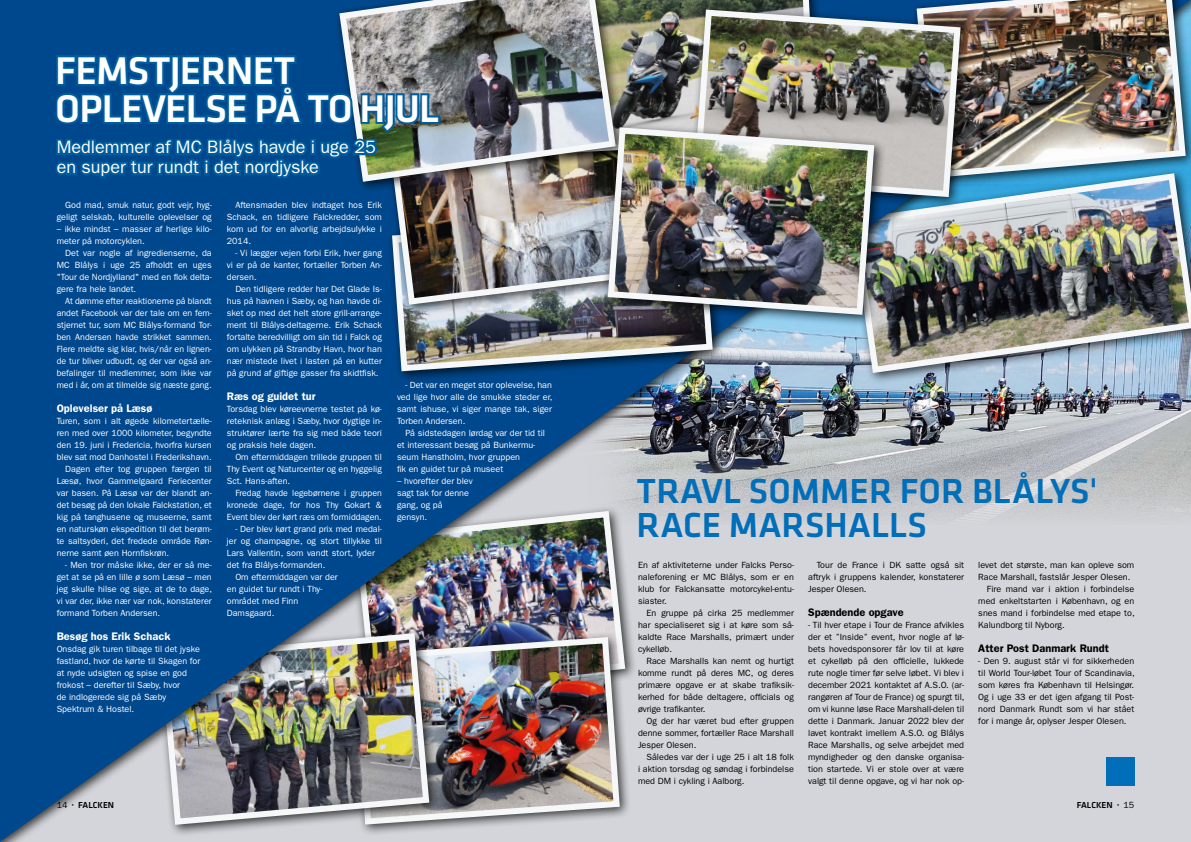
<style>
.page{position:relative;width:1191px;height:842px;background:#fff}
.page>*{position:absolute;margin:0;border:0;box-sizing:border-box;transform-origin:0 0}
.t1{font:500 40px/38px "Klavika";letter-spacing:-.02em;color:#fff}
.t2{font:500 36px/34px "Klavika";color:#006eb9}
.t3{font:18px/20px "ITC Franklin Gothic Std";color:#fff}
.t4{font:600 11px "ITC Franklin Gothic Std";color:#fff}
.t5{font:600 11px "ITC Franklin Gothic Std";color:#000}
.t6{font:9px/12px "ITC Franklin Gothic Std";color:#fff;text-align:justify}
.t7{font:9px/12px "ITC Franklin Gothic Std";color:#000;text-align:justify}
.t8{font:500 9px "Klavika";color:#000}
.s1{font-family:"ITC Franklin Gothic Std";font-weight:400}
</style>
<div class="page">
<img style="left:0;top:0;width:1190px;height:842px">
<div style="left:1106px;top:757px;width:28px;height:28px;background:#006eb9"></div>
<div style="left:910px;top:0;width:281px;height:190px;background:#000;opacity:.75"></div>
<img style="left:913px;top:0;width:276px;height:181px">
<div style="left:386px;top:207px;width:338px;height:176px;background:#000;opacity:.75"></div>
<img style="left:389px;top:317px;width:327px;height:57px">
<div style="left:382px;top:99px;width:292px;height:218px;background:#000;opacity:.75"></div>
<img style="left:385px;top:194px;width:216px;height:114px">
<img style="left:627px;top:0;width:192px;height:121px">
<div style="left:687px;top:3px;width:285px;height:206px;background:#000;opacity:.75"></div>
<img style="left:691px;top:6px;width:272px;height:194px">
<div style="left:333px;top:0;width:294px;height:194px;background:#000;opacity:.75"></div>
<img style="left:336px;top:0;width:283px;height:185px">
<div style="left:601px;top:121px;width:285px;height:206px;background:#000;opacity:.75"></div>
<img style="left:604px;top:124px;width:273px;height:194px">
<svg style="left:53px;top:45px;width:389px;height:145px;background:#195d91"></svg>
<h1 class="t1" style="left:55px;top:52px;width:381px">FEMSTJERNET<br>OPLEVELSE PÅ TO HJUL</h1>
<h3 class="t3" style="left:57px;top:137px;width:321px">Medlemmer af MC Blålys havde i uge 25 en super tur rundt i det nordjyske</h3>
<p class="t6" style="left:57px;top:199px;width:156px;text-align:right">God mad, smuk natur, godt vejr, hyg&shy;geligt selskab, kulturelle oplevelser og</p>
<p class="t6" style="left:57px;top:223px;width:156px">– ikke mindst – masser af herlige kilo&shy;meter på motorcyklen.</p>
<p class="t6" style="left:57px;top:247px;width:157px;text-indent:9px">Det var nogle af ingredienserne, da MC Blålys i uge 25 afholdt en uges "Tour de Nordjylland" med en flok delta&shy;gere fra hele landet.</p>
<p class="t6" style="left:57px;top:295px;width:157px;text-indent:9px">At dømme efter reaktionerne på blandt andet Facebook var der tale om en fem&shy;stjernet tur, som MC Blålys-formand Tor&shy;ben Andersen havde strikket sammen.<br>Flere meldte sig klar, hvis/når en lignen&shy;de tur bliver udbudt, og der var også an&shy;befalinger til medlemmer, som ikke var med i år, om at tilmelde sig næste gang.</p>
<p class="t4" style="left:57px;top:402px;width:97px">Oplevelser på Læsø</p>
<p class="t6" style="left:57px;top:415px;width:156px">Turen, som i alt øgede kilometertælle-</p>
<p class="t6" style="left:57px;top:427px;width:156px">ren med over 1000 kilometer, begyndte</p>
<p class="t6" style="left:57px;top:439px;width:157px">den 19. juni i Fredericia, hvorfra kursen</p>
<p class="t6" style="left:57px;top:451px;width:156px">blev sat mod Danhostel i Frederikshavn.</p>
<p class="t6" style="left:65px;top:463px;width:148px">Dagen efter tog gruppen færgen til</p>
<p class="t6" style="left:57px;top:475px;width:157px">Læsø, hvor Gammelgaard Feriecenter</p>
<p class="t6" style="left:57px;top:487px;width:157px">var basen. På Læsø var der blandt an-</p>
<p class="t6" style="left:57px;top:499px;width:157px">det besøg på den lokale Falckstation, et</p>
<p class="t6" style="left:57px;top:511px;width:156px">kig på tanghusene og museerne, samt</p>
<p class="t6" style="left:57px;top:523px;width:156px">en naturskøn ekspedition til det berøm-</p>
<p class="t6" style="left:57px;top:535px;width:156px">te saltsyderi, det fredede område Røn-</p>
<p class="t6" style="left:57px;top:547px;width:114px">nerne samt øen Hornfiskrøn.</p>
<p class="t6" style="left:57px;top:559px;width:157px;text-indent:9px">- Men tror måske ikke, der er så me&shy;get at se på en lille ø som Læsø – men jeg skulle hilse og sige, at de to dage, vi var der, ikke nær var nok, konstaterer formand Torben Andersen.</p>
<p class="t4" style="left:57px;top:630px;width:115px">Besøg hos Erik Schack</p>
<p class="t6" style="left:57px;top:643px;width:145px;text-align:left">Onsdag gik turen tilbage til det jyske fastland, hvor de kørte til Skagen for at nyde udsigten og spise en god frokost – derefter til Sæby, hvor<br>de indlogerede sig på Sæby<br>Spektrum &amp; Hostel.</p>
<p class="t6" style="left:227px;top:199px;width:157px;text-indent:9px">Aftensmaden blev indtaget hos Erik Schack, en tidligere Falckredder, som kom ud for en alvorlig arbejdsulykke i 2014.</p>
<p class="t6" style="left:227px;top:247px;width:156px;text-indent:9px">- Vi lægger vejen forbi Erik, hver gang vi er på de kanter, fortæller Torben An&shy;dersen.</p>
<p class="t6" style="left:227px;top:283px;width:157px;text-indent:9px">Den tidligere redder har Det Glade Is&shy;hus på havnen i Sæby, og han havde di&shy;sket op med det helt store grill-arrange&shy;ment til Blålys-deltagerne. Erik Schack fortalte beredvilligt om sin tid i Falck og om ulykken på Strandby Havn, hvor han nær mistede livet i lasten på en kutter på grund af giftige gasser fra skidtfisk.</p>
<p class="t4" style="left:227px;top:390px;width:90px">Ræs og guidet tur</p>
<p class="t6" style="left:227px;top:403px;width:157px">Torsdag blev køreevnerne testet på kø&shy;reteknisk anlæg i Sæby, hvor dygtige in&shy;struktører lærte fra sig med både teori og praksis hele dagen.</p>
<p class="t6" style="left:227px;top:451px;width:157px;text-indent:9px">Om eftermiddagen trillede gruppen til Thy Event og Naturcenter og en hyggelig Sct. Hans-aften.</p>
<p class="t6" style="left:227px;top:487px;width:156px;text-indent:9px">Fredag havde legebørnene i gruppen kronede dage, for hos Thy Gokart &amp; Event blev der kørt ræs om formiddagen.</p>
<p class="t6" style="left:235px;top:523px;width:148px">- Der blev kørt grand prix med medal-</p>
<p class="t6" style="left:227px;top:535px;width:156px">jer og champagne, og stort tillykke til</p>
<p class="t6" style="left:227px;top:547px;width:150px">Lars Vallentin, som vandt stort, lyder</p>
<p class="t6" style="left:227px;top:559px;width:100px">det fra Blålys-formanden.</p>
<p class="t6" style="left:235px;top:571px;width:104px">Om eftermiddagen var der</p>
<p class="t6" style="left:227px;top:583px;width:97px">en guidet tur rundt i Thy-</p>
<p class="t6" style="left:227px;top:595px;width:73px">området med Finn</p>
<p class="t6" style="left:227px;top:607px;width:49px">Damsgaard.</p>
<p class="t6" style="left:397px;top:379px;width:157px;text-indent:9px">- Det var en meget stor oplevelse, han ved lige hvor alle de smukke steder er, samt ishuse, vi siger mange tak, siger Torben Andersen.</p>
<p class="t6" style="left:397px;top:427px;width:149px;text-align:left;text-indent:9px">På sidstedagen lørdag var der tid til et interessant besøg på Bunkermu&shy;seum Hanstholm, hvor gruppen<br>fik en guidet tur på museet</p>
<p class="t6" style="left:397px;top:475px;width:77px;text-align:left">– hvorefter der blev sagt tak for denne gang, og på gensyn.</p>
<h2 class="t2" style="left:636px;top:475px;width:462px">TRAVL SOMMER FOR BLÅLYS'<br>RACE</h2>
<h2 class="t2" style="left:729px;top:509px;width:200px">MARSHALLS</h2>
<p class="t7" style="left:808px;top:559px;width:157px;text-indent:9px">Tour de France i DK satte også sit aftryk i gruppens kalender, konstaterer Jesper Olesen.</p>
<p class="t5" style="left:808px;top:606px;width:97px">Spændende opgave</p>
<p class="t7" style="left:808px;top:619px;width:158px">- Til hver etape i Tour de France afvikles der et ”Inside” event, hvor nogle af lø&shy;bets hovedsponsorer får lov til at køre et cykelløb på den officielle, lukkede rute nogle timer før selve løbet. Vi blev i december 2021 kontaktet af A.S.O. (ar&shy;rangøren af Tour de France) og spurgt til, om vi kunne løse Race Marshall-delen til dette i Danmark. Januar 2022 blev der lavet kontrakt imellem A.S.O. og Blålys Race Marshalls, og selve arbejdet med myndigheder og den danske organisa&shy;tion startede. Vi er stole over at være valgt til denne opgave, og vi har nok op-</p>
<p class="t7" style="left:638px;top:559px;width:157px">En af aktiviteterne under Falcks Perso&shy;naleforening er MC Blålys, som er en klub for Falckansatte motorcykel-entu&shy;siaster.</p>
<p class="t7" style="left:638px;top:607px;width:157px;text-indent:9px">En gruppe på cirka 25 medlemmer har specialiseret sig i at køre som så&shy;kaldte Race Marshalls, primært under cykelløb.</p>
<p class="t7" style="left:638px;top:655px;width:157px;text-indent:9px">Race Marshalls kan nemt og hurtigt komme rundt på deres MC, og deres primære opgave er at skabe trafiksik&shy;kerhed for både deltagere, officials og øvrige trafikanter.</p>
<p class="t7" style="left:638px;top:715px;width:157px;text-indent:9px">Og der har været bud efter gruppen denne sommer, fortæller Race Marshall Jesper Olesen.</p>
<p class="t7" style="left:638px;top:751px;width:157px;text-indent:9px">Således var der i uge 25 i alt 18 folk i aktion torsdag og søndag i forbindelse med DM i cykling i Aalborg.</p>
<p class="t7" style="left:978px;top:559px;width:157px">levet det største, man kan opleve som</p>
<p class="t7" style="left:978px;top:571px;width:154px">Race Marshall, fastslår Jesper Olesen.</p>
<p class="t7" style="left:986px;top:583px;width:149px">Fire mand var i aktion i forbindelse</p>
<p class="t7" style="left:978px;top:595px;width:157px">med enkeltstarten i København, og en</p>
<p class="t7" style="left:978px;top:607px;width:158px">snes mand i forbindelse med etape to,</p>
<p class="t7" style="left:978px;top:619px;width:88px">Kalundborg til Nyborg.</p>
<p class="t5" style="left:978px;top:642px;width:132px">Atter Post Danmark Rundt</p>
<p class="t7" style="left:978px;top:655px;width:158px">- Den 9. august står vi for sikkerheden til World Tour-løbet Tour of Scandinavia, som køres fra København til Helsingør.<br>Og i uge 33 er det igen afgang til Post&shy;nord Danmark Rundt som vi har stået for i mange år, oplyser Jesper Olesen.</p>
<p class="t8" style="left:57px;top:800px;width:59px"><span class="s1">14 •</span> FALCKEN</p>
<p class="t8" style="left:1076px;top:800px;width:59px">FALCKEN <span class="s1">• 15</span></p>
</div>
